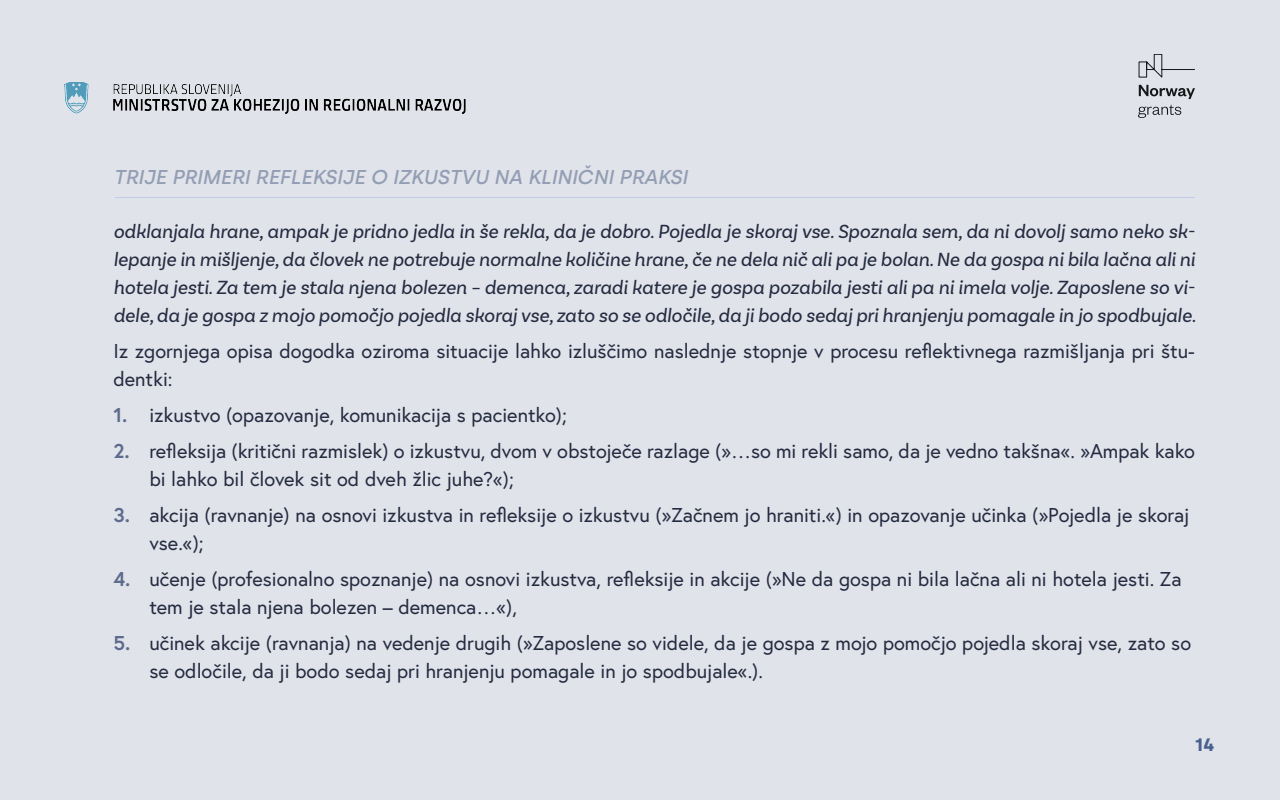
<style>
.page{position:relative;width:1280px;height:800px;background:#e0e3e9}
.page>*{position:absolute;margin:0;border:0;box-sizing:border-box;transform-origin:0 0}
.t1{font:20px/28px "Europa";color:#252b41}
.t2{font:italic 20px/28px "Basic Sans";color:#252b41;text-align:justify}
.t3{font:italic 500 20px "Silka";color:#939eb4}
.t4{font:700 18px "Silka";color:#49618f}
.s1{font-weight:700;color:#5d6b8c}
</style>
<div class="page">
<svg style="left:1138px;top:54px;width:57px;height:24px"></svg>
<svg style="left:1139px;top:85px;width:56px;height:14px"></svg>
<svg style="left:1138px;top:105px;width:43px;height:13px"></svg>
<img style="left:64px;top:82px;width:402px;height:33px">
<hr style="left:115px;top:197px;width:1080px;height:1px;background:#bfcce5">
<p class="t3" style="left:113px;top:165px;width:576px">TRIJE PRIMERI REFLEKSIJE O IZKUSTVU NA KLINIČNI PRAKSI</p>
<p class="t2" style="left:113px;top:217px;width:1084px">odklanjala hrane, ampak je pridno jedla in še rekla, da je dobro. Pojedla je skoraj vse. Spoznala sem, da ni dovolj samo neko sk&shy;lepanje in mišljenje, da človek ne potrebuje normalne količine hrane, če ne dela nič ali pa je bolan. Ne da gospa ni bila lačna ali ni hotela jesti. Za tem je stala njena bolezen – demenca, zaradi katere je gospa pozabila jesti ali pa ni imela volje. Zaposlene so vi&shy;dele, da je gospa z mojo pomočjo pojedla skoraj vse, zato so se odločile, da ji bodo sedaj pri hranjenju pomagale in jo spodbujale.</p>
<p class="t1" style="left:113px;top:337px;width:1083px">Iz zgornjega opisa dogodka oziroma situacije lahko izluščimo naslednje stopnje v procesu reflektivnega razmišljanja pri štu&shy;dentki:</p>
<p class="t1" style="left:113px;top:401px;width:455px"><span class="s1">1.</span> izkustvo (opazovanje, komunikacija s pacientko);</p>
<p class="t1" style="left:149px;top:437px;width:1047px;text-indent:-36px"><span class="s1">2.</span> refleksija (kritični razmislek) o izkustvu, dvom v obstoječe razlage (»…so mi rekli samo, da je vedno takšna«. »Ampak kako bi lahko bil človek sit od dveh žlic juhe?«);</p>
<p class="t1" style="left:149px;top:501px;width:1042px;text-indent:-36px"><span class="s1">3.</span> akcija (ravnanje) na osnovi izkustva in refleksije o izkustvu (»Začnem jo hraniti.«) in opazovanje učinka (»Pojedla je skoraj vse.«);</p>
<p class="t1" style="left:149px;top:565px;width:1034px;text-indent:-36px"><span class="s1">4.</span> učenje (profesionalno spoznanje) na osnovi izkustva, refleksije in akcije (»Ne da gospa ni bila lačna ali ni hotela jesti. Za tem je stala njena bolezen – demenca…«),</p>
<p class="t1" style="left:149px;top:629px;width:1043px;text-indent:-36px"><span class="s1">5.</span> učinek akcije (ravnanja) na vedenje drugih (»Zaposlene so videle, da je gospa z mojo pomočjo pojedla skoraj vse, zato so se odločile, da ji bodo sedaj pri hranjenju pomagale in jo spodbujale«.).</p>
<p class="t4" style="left:1195px;top:734px;width:21px">14</p>
</div>
